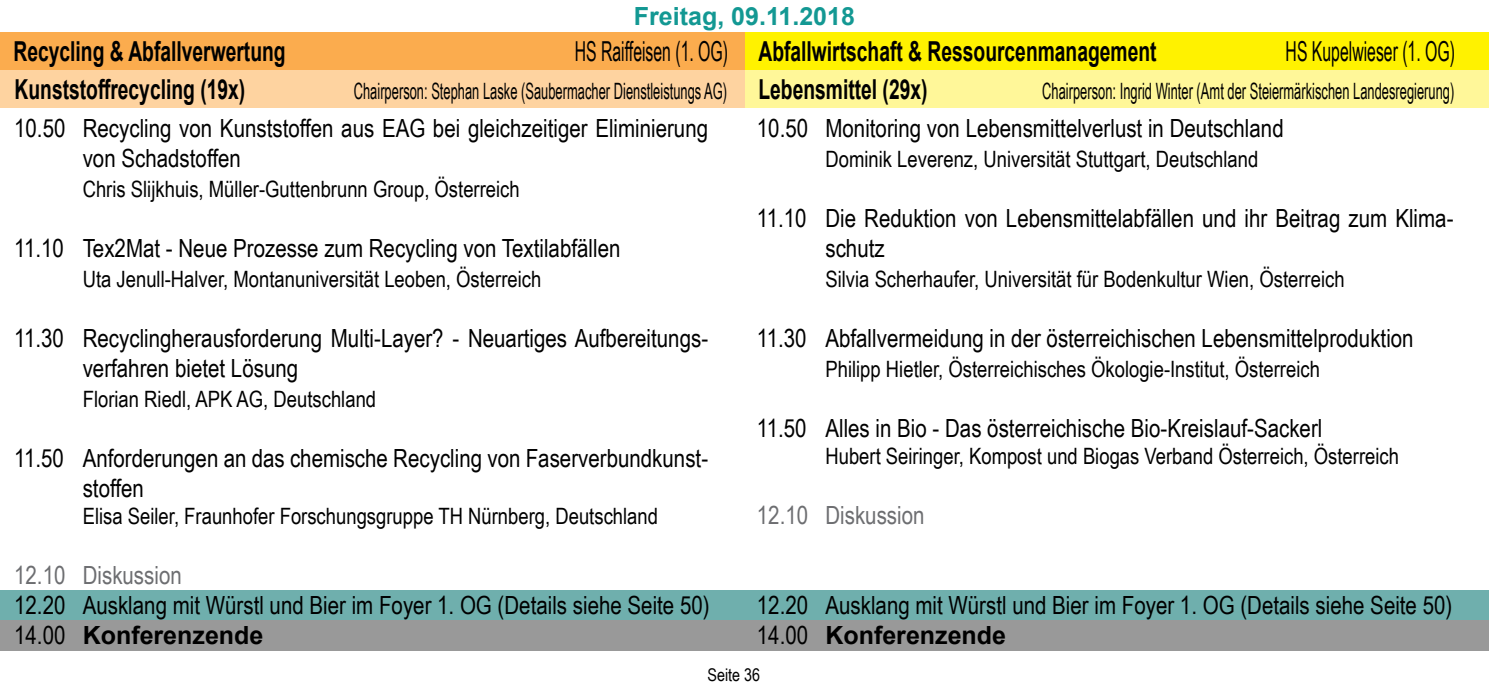
<style>
.page{position:relative;width:1489px;height:695px;background:#fff}
.page>*{position:absolute;margin:0;border:0;box-sizing:border-box;transform-origin:0 0}
.t1{font:700 27.5px "Arial";color:#000;scale:.7 1}
.t2{font:27.5px "Arial Narrow";color:#000;scale:.7 1}
.t3{font:25px/30px "Arial Narrow";color:#000}
.t4{font:25px "Arial Narrow";color:#6d6e71}
.t5{font:700 25px "Arial";color:#000}
.t6{font:700 25px "Arial";color:#139893}
.t7{font:22.5px "Arial Narrow";color:#000}
.t8{font:22.5px "Arial Narrow";color:#000;scale:.7 1}
.t9{font:17.5px "Arial Narrow";color:#000}
</style>
<div class="page">
<div style="left:0;top:590px;width:1488px;height:30px;background:#6fafad"></div>
<div style="left:0;top:620px;width:1488px;height:30px;background:#999"></div>
<div style="left:716px;top:32px;width:772px;height:38px;background:#fff200"></div>
<div style="left:716px;top:70px;width:772px;height:37px;background:#fff799"></div>
<div style="left:0;top:32px;width:744px;height:38px;background:#fbac4e"></div>
<div style="left:0;top:70px;width:744px;height:37px;background:#fed3a0"></div>
<p class="t6" style="left:634px;top:-1px;width:222px">Freitag, 09.11.2018</p>
<p class="t1" style="left:13px;top:32px;width:390px">Recycling &amp; Abfallverwertung</p>
<p class="t2" style="left:574px;top:31px;width:220px">HS Raiffeisen (1. OG)</p>
<p class="t1" style="left:15px;top:70px;width:331px">Kunststoffrecycling (19x)</p>
<p class="t8" style="left:354px;top:74px;width:535px">Chairperson: Stephan Laske (Saubermacher Dienstleistungs AG)</p>
<p class="t3" style="left:14px;top:112px;width:53px">10.50</p>
<p class="t3" style="left:14px;top:232px;width:51px">11.10</p>
<p class="t3" style="left:14px;top:322px;width:51px">11.30</p>
<p class="t3" style="left:14px;top:442px;width:51px">11.50</p>
<p class="t4" style="left:14px;top:557px;width:53px">12.10</p>
<p class="t3" style="left:14px;top:589px;width:53px">12.20<br>14.00</p>
<p class="t3" style="left:83px;top:112px;width:627px">Recycling von Kunststoffen aus EAG bei gleichzeitiger Eliminierung von Schadstoffen</p>
<p class="t7" style="left:83px;top:172px;width:438px">Chris Slijkhuis, Müller-Guttenbrunn Group, Österreich</p>
<p class="t3" style="left:83px;top:232px;width:539px">Tex2Mat - Neue Prozesse zum Recycling von Textilabfällen</p>
<p class="t7" style="left:83px;top:262px;width:460px">Uta Jenull-Halver, Montanuniversität Leoben, Österreich</p>
<p class="t3" style="left:83px;top:322px;width:627px">Recyclingherausforderung Multi-Layer? - Neuartiges Aufbereitungs&shy;verfahren bietet Lösung</p>
<p class="t7" style="left:83px;top:382px;width:295px">Florian Riedl, APK AG, Deutschland</p>
<p class="t3" style="left:83px;top:442px;width:627px">Anforderungen an das chemische Recycling von Faserverbundkunst&shy;stoffen</p>
<p class="t7" style="left:83px;top:499px;width:577px">Elisa Seiler, Fraunhofer Forschungsgruppe TH Nürnberg, Deutschland</p>
<p class="t4" style="left:83px;top:557px;width:101px">Diskussion</p>
<p class="t3" style="left:83px;top:589px;width:628px">Ausklang mit Würstl und Bier im Foyer 1. OG (Details siehe Seite 50)</p>
<p class="t5" style="left:83px;top:618px;width:182px">Konferenzende</p>
<p class="t1" style="left:758px;top:32px;width:570px">Abfallwirtschaft &amp; Ressourcenmanagement</p>
<p class="t2" style="left:1285px;top:31px;width:243px">HS Kupelwieser (1. OG)</p>
<p class="t1" style="left:758px;top:70px;width:243px">Lebensmittel (29x)</p>
<p class="t8" style="left:1042px;top:74px;width:590px">Chairperson: Ingrid Winter (Amt der Steiermärkischen Landesregierung)</p>
<p class="t3" style="left:756px;top:112px;width:53px">10.50</p>
<p class="t3" style="left:756px;top:202px;width:51px">11.10</p>
<p class="t3" style="left:756px;top:322px;width:51px">11.30</p>
<p class="t3" style="left:756px;top:412px;width:51px">11.50</p>
<p class="t4" style="left:756px;top:497px;width:53px">12.10</p>
<p class="t3" style="left:825px;top:112px;width:460px">Monitoring von Lebensmittelverlust in Deutschland</p>
<p class="t7" style="left:825px;top:142px;width:434px">Dominik Leverenz, Universität Stuttgart, Deutschland</p>
<p class="t3" style="left:825px;top:202px;width:629px">Die Reduktion von Lebensmittelabfällen und ihr Beitrag zum Klima&shy;schutz</p>
<p class="t7" style="left:825px;top:262px;width:520px">Silvia Scherhaufer, Universität für Bodenkultur Wien, Österreich</p>
<p class="t3" style="left:825px;top:322px;width:589px">Abfallvermeidung in der österreichischen Lebensmittelproduktion</p>
<p class="t7" style="left:825px;top:352px;width:496px">Philipp Hietler, Österreichisches Ökologie-Institut, Österreich</p>
<p class="t3" style="left:825px;top:412px;width:498px">Alles in Bio - Das österreichische Bio-Kreislauf-Sackerl</p>
<p class="t7" style="left:825px;top:439px;width:575px">Hubert Seiringer, Kompost und Biogas Verband Österreich, Österreich</p>
<p class="t4" style="left:825px;top:497px;width:101px">Diskussion</p>
<p class="t3" style="left:756px;top:589px;width:53px">12.20<br>14.00</p>
<p class="t3" style="left:825px;top:589px;width:628px">Ausklang mit Würstl und Bier im Foyer 1. OG (Details siehe Seite 50)</p>
<p class="t5" style="left:825px;top:618px;width:182px">Konferenzende</p>
<p class="t9" style="left:707px;top:662px;width:54px">Seite 36</p>
</div>
